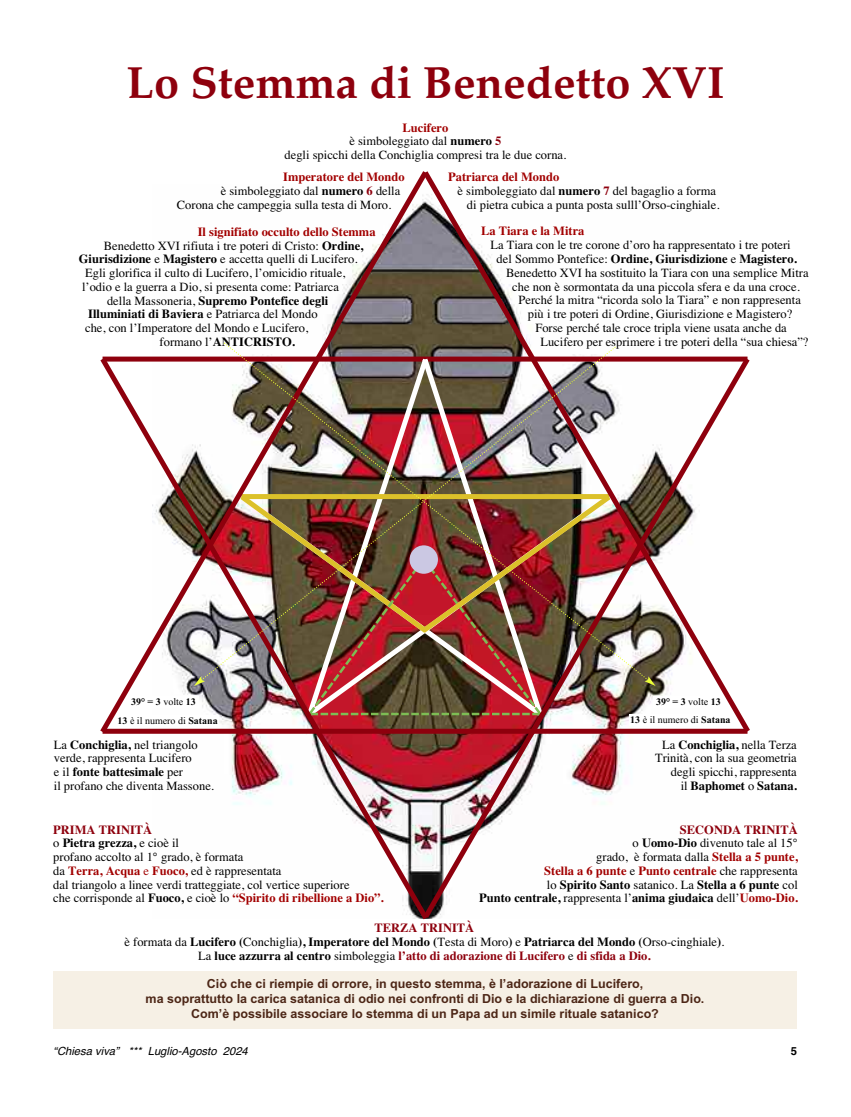
<style>
.page{position:relative;width:851px;height:1117px;background:#fff}
.page>*{position:absolute;margin:0;border:0;box-sizing:border-box;transform-origin:0 0}
.t1{font:700 45px "Palatino";color:#8e000d}
.t2{font:12.5px/13.8px "Times";color:#000}
.t3{font:700 12.5px/13.8px "Times";color:#000;text-align:center}
.t4{font:700 12.5px/15px "Arial";color:#4c2616;text-align:center}
.t5{font:700 12.5px "Times";color:#a20000}
.t6{font:italic 11.25px "Helvetica";color:#000}
.t7{font:700 11.25px "Helvetica";color:#000}
.t8{font:10px "Times New Roman";color:#000}
.t9{font:700 10px "Times New Roman";color:#000}
.s1{font-weight:700;color:#a20000}
.s2{font-weight:700}
.s3{font-weight:700;color:#8e000d}
.s4{font-weight:400}
.s5{color:#a20000}
.s6{color:#8e000d}
</style>
<div class="page">
<div style="left:53px;top:970px;width:743px;height:58px;background:#f6f0e5"></div>
<svg style="left:432px;top:737px;width:192px;height:182px"></svg>
<svg style="left:231px;top:738px;width:201px;height:182px"></svg>
<svg style="left:432px;top:179px;width:318px;height:558px"></svg>
<svg style="left:100px;top:171px;width:332px;height:567px"></svg>
<svg style="left:223px;top:341px;width:427px;height:341px"></svg>
<svg style="left:644px;top:676px;width:11px;height:9px"></svg>
<img style="left:199px;top:345px;width:417px;height:337px">
<svg style="left:194px;top:676px;width:11px;height:10px"></svg>
<h1 class="t1" style="left:126px;top:56px;width:599px">Lo Stemma di Benedetto XVI</h1>
<p class="t2" style="left:284px;top:120px;width:283px;text-align:center"><span class="s1">Lucifero<br></span>è simboleggiato dal <span class="s2">numero</span> <span class="s3">5<br></span>degli spicchi della Conchiglia compresi tra le due corna.</p>
<p class="t5" style="left:283px;top:170px;width:123px">Imperatore del Mondo</p>
<p class="t2" style="left:221px;top:184px;width:181px">è simboleggiato dal <span class="s2">numero</span> <span class="s3">6</span> della</p>
<p class="t2" style="left:177px;top:198px;width:216px">Corona che campeggia sulla testa di Moro.</p>
<p class="t5" style="left:198px;top:224px;width:179px">Il signifiato occulto dello Stemma</p>
<p class="t2" style="left:104px;top:238px;width:261px">Benedetto XVI rifiuta i tre poteri di Cristo: <span class="s2">Ordine,</span></p>
<p class="t2" style="left:79px;top:252px;width:280px"><span class="s2">Giurisdizione</span> e <span class="s2">Magistero</span> e accetta quelli di Lucifero.</p>
<p class="t2" style="left:85px;top:266px;width:261px">Egli glorifica il culto di Lucifero, l’omicidio rituale,</p>
<p class="t2" style="left:82px;top:279px;width:258px">l’odio e la guerra a Dio, si presenta come: Patriarca</p>
<p class="t3" style="left:107px;top:293px;width:223px"><span class="s4">della Massoneria,</span> Supremo Pontefice degli</p>
<p class="t3" style="left:88px;top:307px;width:231px">Illuminiati di Baviera <span class="s4">e Patriarca del Mondo</span></p>
<p class="t2" style="left:85px;top:321px;width:224px">che, con l’Imperatore del Mondo e Lucifero,</p>
<p class="t3" style="left:159px;top:334px;width:137px"><span class="s4">formano l’</span>ANTICRISTO.</p>
<p class="t5" style="left:448px;top:170px;width:113px">Patriarca del Mondo</p>
<p class="t2" style="left:457px;top:184px;width:260px">è simboleggiato dal <span class="s2">numero</span> <span class="s3">7</span> del bagaglio a forma</p>
<p class="t2" style="left:467px;top:198px;width:254px">di pietra cubica a punta posta sulll’Orso-cinghiale.</p>
<p class="t5" style="left:481px;top:224px;width:105px">La Tiara e la Mitra</p>
<p class="t2" style="left:490px;top:238px;width:302px">La Tiara con le tre corone d’oro ha rappresentato i tre poteri</p>
<p class="t3" style="left:496px;top:252px;width:301px"><span class="s4">del Sommo Pontefice:</span> Ordine, Giurisdizione <span class="s4">e</span> Magistero.</p>
<p class="t2" style="left:506px;top:265px;width:304px">Benedetto XVI ha sostituito la Tiara con una semplice Mitra</p>
<p class="t2" style="left:512px;top:279px;width:289px">che non è sormontata da una piccola sfera e da una croce.</p>
<p class="t2" style="left:518px;top:293px;width:284px">Perché la mitra “ricorda solo la Tiara” e non rappresenta</p>
<p class="t2" style="left:528px;top:307px;width:266px">più i tre poteri di Ordine, Giurisdizione e Magistero?</p>
<p class="t2" style="left:535px;top:320px;width:253px">Forse perché tale croce tripla viene usata anche da</p>
<p class="t2" style="left:540px;top:334px;width:269px">Lucifero per esprimere i tre poteri della “sua chiesa”?</p>
<p class="t9" style="left:131px;top:695px;width:66px">39° = 3 <span class="s4">volte</span> 13</p>
<p class="t9" style="left:656px;top:695px;width:66px">39° = 3 <span class="s4">volte</span> 13</p>
<p class="t8" style="left:117px;top:714px;width:102px"><span class="s2">13</span> è il numero di <span class="s2">Satana</span></p>
<p class="t8" style="left:630px;top:713px;width:102px"><span class="s2">13</span> è il numero di <span class="s2">Satana</span></p>
<p class="t2" style="left:54px;top:737px;width:162px">La <span class="s2">Conchiglia,</span> nel triangolo verde, rappresenta Lucifero<br>e il <span class="s2">fonte battesimale</span> per<br>il profano che diventa Massone.</p>
<p class="t2" style="left:53px;top:822px;width:332px"><span class="s3">PRIMA TRINITÀ<br></span>o <span class="s2">Pietra grezza,</span> e cioè il<br>profano accolto al 1° grado, è formata<br>da <span class="s1">Terra, Acqua</span> <span class="s5">e</span> <span class="s1">Fuoco,</span> ed è rappresentata<br>dal triangolo a linee verdi tratteggiate, col vertice superiore<br>che corrisponde al <span class="s2">Fuoco,</span> e cioè lo <span class="s1">“Spirito di ribellione a Dio”.</span></p>
<p class="t2" style="left:655px;top:737px;width:143px;text-align:right">La <span class="s2">Conchiglia,</span> nella Terza<br>Trinità, con la sua geometria degli spicchi, rappresenta<br>il <span class="s2">Baphomet</span> o <span class="s2">Satana.</span></p>
<p class="t2" style="left:479px;top:822px;width:320px;text-align:right"><span class="s3">SECONDA TRINITÀ<br></span>o <span class="s2">Uomo-Dio</span> divenuto tale al 15°<br>grado, è formata dalla <span class="s1">Stella a 5 punte,<br>Stella a 6 punte</span> e <span class="s1">Punto centrale</span> che rappresenta<br>lo <span class="s2">Spirito Santo</span> satanico. La <span class="s2">Stella a 6 punte</span> col<br><span class="s2">Punto centrale,</span> rappresenta l’<span class="s2">anima giudaica</span> dell’<span class="s1">Uomo-Dio.</span></p>
<p class="t3" style="left:124px;top:920px;width:601px"><span class="s6">TERZA TRINITÀ<br></span><span class="s4">è formata da</span> Lucifero (<span class="s4">Conchiglia</span>), Imperatore del Mondo (<span class="s4">Testa di Moro</span>) <span class="s4">e</span> Patriarca del Mondo (<span class="s4">Orso-cinghiale</span>)<span class="s4">.<br>La</span> luce azzurra al centro <span class="s4">simboleggia</span> <span class="s6">l’atto di adorazione di Lucifero</span> <span class="s4">e</span> <span class="s6">di sfida a Dio.</span></p>
<p class="t4" style="left:146px;top:975px;width:560px">Ciò che ci riempie di orrore, in questo stemma, è l’adorazione di Lucifero,<br>ma soprattutto la carica satanica di odio nei confronti di Dio e la dichiarazione di guerra a Dio.<br>Com’è possibile associare lo stemma di un Papa ad un simile rituale satanico?</p>
<p class="t6" style="left:53px;top:1044px;width:196px">“Chiesa viva” *** Luglio-Agosto 2024</p>
<p class="t7" style="left:790px;top:1044px;width:8px">5</p>
</div>
